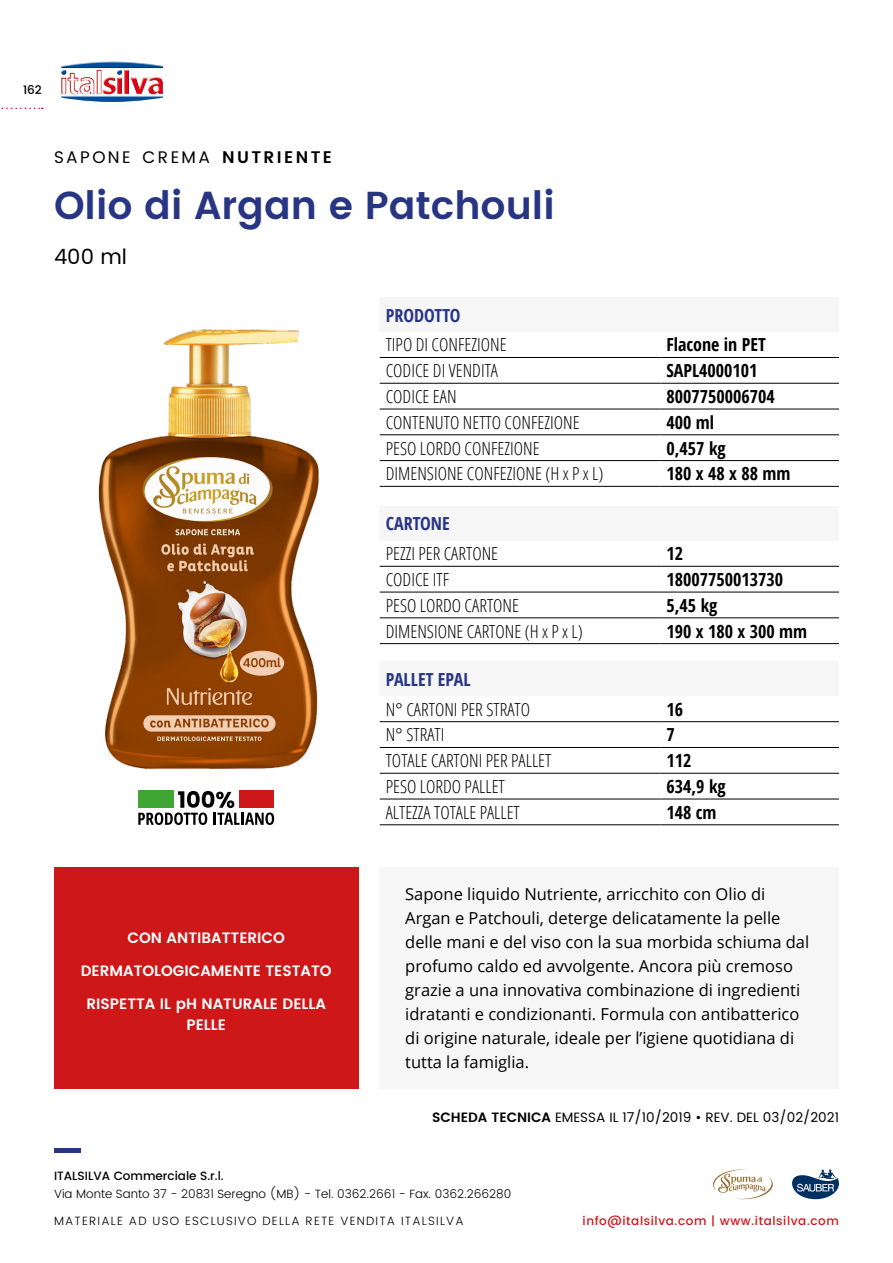
<style>
.page{position:relative;width:893px;height:1263px;background:#fff}
.page>*{position:absolute;margin:0;border:0;box-sizing:border-box;transform-origin:0 0}
.t1{font:600 39px "Poppins";color:#283583}
.t2{font:21px "Poppins";color:#000}
.t3{font:300 condensed 18px "Open Sans";color:#000}
.t4{font:700 18px "Open Sans Condensed";color:#000}
.t5{font:700 18px "Open Sans Condensed";color:#283583}
.t6{font:16.8px "Poppins";letter-spacing:.145em;color:#000}
.t7{font:16.5px/24px "Open Sans";color:#000}
.t8{font:600 15px/21px "Poppins";color:#fff;text-align:center}
.t9{font:13.5px "Poppins";color:#000}
.t10{font:300 12px "Poppins";color:#000}
.t11{font:300 12px "Poppins";letter-spacing:.1em;color:#000}
.t12{font:500 12px "Poppins";letter-spacing:.05em;color:#cd1719}
.t13{font:500 12px "Poppins";color:#000}
.s1{font-weight:600}
</style>
<div class="page">
<svg style="left:1px;top:108px;width:42px;height:1px"></svg>
<hr style="left:54px;top:1148px;width:26px;height:4px;background:#283583">
<img style="left:61px;top:61px;width:102px;height:41px">
<svg style="left:792px;top:1169px;width:47px;height:30px"></svg>
<svg style="left:713px;top:1169px;width:60px;height:31px"></svg>
<div style="left:54px;top:867px;width:304px;height:222px;background:#cd1719"></div>
<div style="left:380px;top:867px;width:459px;height:222px;background:#f6f6f6"></div>
<img style="left:98px;top:329px;width:221px;height:440px">
<div style="left:380px;top:662px;width:459px;height:34px;background:#f6f6f6"></div>
<hr style="left:380px;top:721px;width:280px;height:1px;background:#000">
<hr style="left:660px;top:721px;width:179px;height:1px;background:#000">
<hr style="left:380px;top:747px;width:280px;height:1px;background:#000">
<hr style="left:660px;top:747px;width:179px;height:1px;background:#000">
<hr style="left:380px;top:773px;width:280px;height:1px;background:#000">
<hr style="left:660px;top:773px;width:179px;height:1px;background:#000">
<hr style="left:380px;top:799px;width:280px;height:1px;background:#000">
<hr style="left:660px;top:799px;width:179px;height:1px;background:#000">
<hr style="left:380px;top:824px;width:280px;height:1px;background:#000">
<hr style="left:660px;top:824px;width:179px;height:1px;background:#000">
<div style="left:380px;top:506px;width:459px;height:34px;background:#f6f6f6"></div>
<hr style="left:380px;top:566px;width:280px;height:1px;background:#000">
<hr style="left:660px;top:566px;width:179px;height:1px;background:#000">
<hr style="left:380px;top:592px;width:280px;height:1px;background:#000">
<hr style="left:660px;top:592px;width:179px;height:1px;background:#000">
<hr style="left:380px;top:618px;width:280px;height:1px;background:#000">
<hr style="left:660px;top:618px;width:179px;height:1px;background:#000">
<hr style="left:380px;top:643px;width:280px;height:1px;background:#000">
<hr style="left:660px;top:643px;width:179px;height:1px;background:#000">
<div style="left:380px;top:298px;width:459px;height:34px;background:#f6f6f6"></div>
<hr style="left:380px;top:357px;width:280px;height:1px;background:#000">
<hr style="left:660px;top:357px;width:179px;height:1px;background:#000">
<hr style="left:380px;top:383px;width:280px;height:1px;background:#000">
<hr style="left:660px;top:383px;width:179px;height:1px;background:#000">
<hr style="left:380px;top:409px;width:280px;height:1px;background:#000">
<hr style="left:660px;top:409px;width:179px;height:1px;background:#000">
<hr style="left:380px;top:434px;width:280px;height:1px;background:#000">
<hr style="left:660px;top:434px;width:179px;height:1px;background:#000">
<hr style="left:380px;top:460px;width:280px;height:1px;background:#000">
<hr style="left:660px;top:460px;width:179px;height:1px;background:#000">
<hr style="left:380px;top:486px;width:280px;height:1px;background:#000">
<hr style="left:660px;top:486px;width:179px;height:1px;background:#000">
<svg style="left:138px;top:791px;width:136px;height:34px"></svg>
<p class="t13" style="left:23px;top:80px;width:20px">162</p>
<p class="t6" style="left:54px;top:145px;width:280px">SAPONE CREMA <span class="s1">NUTRIENTE</span></p>
<h1 class="t1" style="left:54px;top:176px;width:502px">Olio di Argan e Patchouli</h1>
<p class="t2" style="left:54px;top:241px;width:74px">400 ml</p>
<p class="t5" style="left:386px;top:302px;width:76px">PRODOTTO</p>
<p class="t3" style="left:386px;top:333px;width:122px">TIPO DI CONFEZIONE</p>
<p class="t4" style="left:666px;top:332px;width:101px">Flacone in PET</p>
<p class="t3" style="left:386px;top:358px;width:114px">CODICE DI VENDITA</p>
<p class="t4" style="left:666px;top:358px;width:93px">SAPL4000101</p>
<p class="t3" style="left:386px;top:384px;width:72px">CODICE EAN</p>
<p class="t4" style="left:666px;top:384px;width:110px">8007750006704</p>
<p class="t3" style="left:386px;top:410px;width:195px">CONTENUTO NETTO CONFEZIONE</p>
<p class="t4" style="left:666px;top:410px;width:49px">400 ml</p>
<p class="t3" style="left:386px;top:436px;width:155px">PESO LORDO CONFEZIONE</p>
<p class="t4" style="left:666px;top:435px;width:61px">0,457 kg</p>
<p class="t3" style="left:386px;top:462px;width:219px">DIMENSIONE CONFEZIONE (H x P x L)</p>
<p class="t4" style="left:666px;top:461px;width:126px">180 x 48 x 88 mm</p>
<p class="t5" style="left:386px;top:511px;width:66px">CARTONE</p>
<p class="t3" style="left:386px;top:541px;width:114px">PEZZI PER CARTONE</p>
<p class="t4" style="left:666px;top:541px;width:18px">12</p>
<p class="t3" style="left:386px;top:567px;width:65px">CODICE ITF</p>
<p class="t4" style="left:666px;top:567px;width:118px">18007750013730</p>
<p class="t3" style="left:386px;top:593px;width:135px">PESO LORDO CARTONE</p>
<p class="t4" style="left:666px;top:593px;width:53px">5,45 kg</p>
<p class="t3" style="left:386px;top:619px;width:199px">DIMENSIONE CARTONE (H x P x L)</p>
<p class="t4" style="left:666px;top:618px;width:142px">190 x 180 x 300 mm</p>
<p class="t5" style="left:386px;top:667px;width:87px">PALLET EPAL</p>
<p class="t3" style="left:386px;top:697px;width:146px">N° CARTONI PER STRATO</p>
<p class="t4" style="left:666px;top:697px;width:18px">16</p>
<p class="t3" style="left:386px;top:723px;width:60px">N° STRATI</p>
<p class="t4" style="left:666px;top:722px;width:10px">7</p>
<p class="t3" style="left:386px;top:748px;width:167px">TOTALE CARTONI PER PALLET</p>
<p class="t4" style="left:666px;top:748px;width:27px">112</p>
<p class="t3" style="left:386px;top:774px;width:121px">PESO LORDO PALLET</p>
<p class="t4" style="left:666px;top:774px;width:61px">634,9 kg</p>
<p class="t3" style="left:386px;top:800px;width:136px">ALTEZZA TOTALE PALLET</p>
<p class="t4" style="left:666px;top:800px;width:52px">148 cm</p>
<p class="t8" style="left:128px;top:928px;width:159px">CON ANTIBATTERICO</p>
<p class="t8" style="left:81px;top:961px;width:253px">DERMATOLOGICAMENTE TESTATO</p>
<p class="t8" style="left:86px;top:994px;width:241px">RISPETTA IL pH NATURALE DELLA<br>PELLE</p>
<p class="t7" style="left:405px;top:882px;width:406px">Sapone liquido Nutriente, arricchito con Olio di Argan e Patchouli, deterge delicatamente la pelle delle mani e del viso con la sua morbida schiuma dal profumo caldo ed avvolgente. Ancora più cremoso grazie a una innovativa combinazione di ingredienti idratanti e condizionanti. Formula con antibatterico di origine naturale, ideale per l’igiene quotidiana di tutta la famiglia.</p>
<p class="t9" style="left:432px;top:1107px;width:408px"><span class="s1">SCHEDA TECNICA</span> EMESSA IL 17/10/2019 • REV. DEL 03/02/2021</p>
<p class="t13" style="left:54px;top:1167px;width:171px">ITALSILVA Commerciale S.r.l.</p>
<p class="t10" style="left:54px;top:1185px;width:459px">Via Monte Santo 37 - 20831 Seregno (MB) - Tel. 0362.2661 - Fax. 0362.266280</p>
<p class="t11" style="left:54px;top:1212px;width:411px">MATERIALE AD USO ESCLUSIVO DELLA RETE VENDITA ITALSILVA</p>
<p class="t12" style="left:583px;top:1212px;width:258px">info@italsilva.com | www.italsilva.com</p>
</div>
